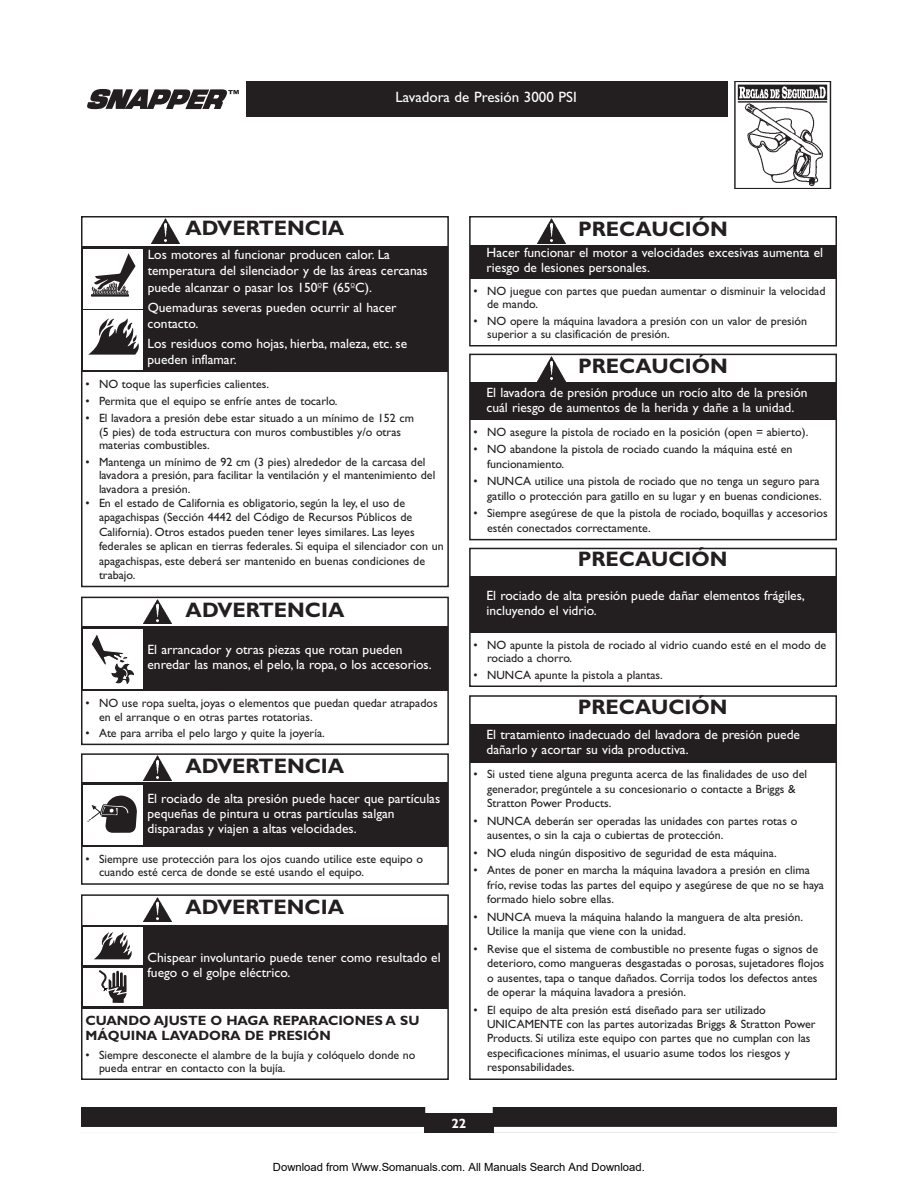
<style>
.page{position:relative;width:918px;height:1188px;background:#fff}
.page>*{position:absolute;margin:0;border:0;box-sizing:border-box;transform-origin:0 0}
.t1{font:700 21px "Gill Sans";color:#231f20}
.t2{font:15px "Gill Sans";color:#fff}
.t3{font:13.5px/15px "Gill Sans";color:#fff}
.t4{font:700 13.5px/15px "Gill Sans";color:#231f20}
.t5{font:700 13.5px "Gill Sans";color:#fff}
.t6{font:12px/14.4px "Gill Sans";color:#231f20}
.t7{font:11.25px "Arial";color:#000}
.s1{font-family:"Eurostile Extended Roman DTC"}
</style>
<div class="page">
<svg style="left:87px;top:89px;width:152px;height:20px"></svg>
<div style="left:246px;top:81px;width:482px;height:36px;background:#231f20"></div>
<div style="left:81px;top:1107px;width:756px;height:26px;background:#231f20"></div>
<div style="left:425px;top:1107px;width:68px;height:6px;background:#fff"></div>
<div style="left:494px;top:1127px;width:343px;height:6px;background:#fff"></div>
<div style="left:81px;top:1127px;width:343px;height:6px;background:#fff"></div>
<img style="left:734px;top:81px;width:98px;height:108px">
<div style="left:469px;top:216px;width:368px;height:130px;border:2px solid #231f20"></div>
<div style="left:470px;top:245px;width:366px;height:34px;background:#231f20"></div>
<img style="left:538px;top:219px;width:28px;height:24px">
<div style="left:469px;top:548px;width:368px;height:139px;border:2px solid #231f20"></div>
<div style="left:470px;top:577px;width:366px;height:56px;background:#231f20"></div>
<div style="left:81px;top:597px;width:368px;height:148px;border:2px solid #231f20"></div>
<div style="left:82px;top:627px;width:366px;height:64px;background:#231f20"></div>
<img style="left:143px;top:599px;width:28px;height:25px">
<div style="left:84px;top:629px;width:59px;height:59px;background:#fff"></div>
<svg style="left:91px;top:635px;width:43px;height:49px"></svg>
<div style="left:81px;top:753px;width:368px;height:132px;border:2px solid #231f20"></div>
<div style="left:82px;top:782px;width:366px;height:65px;background:#231f20"></div>
<img style="left:143px;top:756px;width:28px;height:24px">
<div style="left:84px;top:785px;width:59px;height:59px;background:#fff"></div>
<svg style="left:87px;top:796px;width:50px;height:37px"></svg>
<div style="left:81px;top:894px;width:368px;height:186px;border:2px solid #231f20"></div>
<div style="left:82px;top:925px;width:366px;height:83px;background:#231f20"></div>
<div style="left:84px;top:927px;width:59px;height:38px;background:#fff"></div>
<svg style="left:94px;top:932px;width:38px;height:27px"></svg>
<div style="left:84px;top:968px;width:59px;height:38px;background:#fff"></div>
<svg style="left:99px;top:970px;width:28px;height:33px"></svg>
<img style="left:143px;top:897px;width:28px;height:25px">
<div style="left:469px;top:354px;width:368px;height:186px;border:2px solid #231f20"></div>
<div style="left:470px;top:383px;width:366px;height:37px;background:#231f20"></div>
<img style="left:538px;top:357px;width:28px;height:24px">
<div style="left:469px;top:695px;width:368px;height:385px;border:2px solid #231f20"></div>
<div style="left:470px;top:724px;width:366px;height:38px;background:#231f20"></div>
<div style="left:81px;top:216px;width:368px;height:371px;border:2px solid #231f20"></div>
<div style="left:82px;top:247px;width:366px;height:125px;background:#231f20"></div>
<img style="left:152px;top:219px;width:28px;height:24px">
<div style="left:84px;top:249px;width:59px;height:59px;background:#fff"></div>
<svg style="left:92px;top:253px;width:44px;height:41px"></svg>
<div style="left:91px;top:295px;width:38px;height:1px;border:1px solid #231f20"></div>
<div style="left:84px;top:311px;width:59px;height:59px;background:#fff"></div>
<svg style="left:88px;top:318px;width:51px;height:37px"></svg>
<h1 class="t1" style="left:186px;top:221px;width:160px">ADVERTENCIA</h1>
<p class="t2" style="left:396px;top:92px;width:183px">Lavadora de Presión 3000 PSI</p>
<h1 class="t1" style="left:578px;top:222px;width:152px">PRECAUCIÓN</h1>
<p class="t3" style="left:148px;top:248px;width:282px;line-height:16.5px">Los motores al funcionar producen calor. La temperatura del silenciador y de las áreas cercanas puede alcanzar o pasar los 150<span class="s1">º</span>F (65<span class="s1">º</span>C).</p>
<p class="t3" style="left:148px;top:300px;width:251px;line-height:16.5px">Quemaduras severas pueden ocurrir al hacer contacto.</p>
<p class="t3" style="left:148px;top:337px;width:261px;line-height:16.5px">Los residuos como hojas, hierba, maleza, etc. se pueden inflamar.</p>
<p class="t6" style="left:86px;top:378px;width:185px">• NO toque las superficies calientes.</p>
<p class="t6" style="left:86px;top:395px;width:254px">• Permita que el equipo se enfríe antes de tocarlo.</p>
<p class="t6" style="left:99px;top:413px;width:317px;line-height:13.5px;text-indent:-14px">• El lavadora a presión debe estar situado a un mínimo de 152 cm (5 pies) de toda estructura con muros combustibles y/o otras materias combustibles.</p>
<p class="t6" style="left:99px;top:456px;width:338px;line-height:13.5px;text-indent:-14px">• Mantenga un mínimo de 92 cm (3 pies) alrededor de la carcasa del lavadora a presión, para facilitar la ventilación y el mantenimiento del lavadora a presión.</p>
<p class="t6" style="left:99px;top:497px;width:346px;text-indent:-14px">• En el estado de California es obligatorio, según la ley, el uso de apagachispas (Sección 4442 del Código de Recursos Públicos de California). Otros estados pueden tener leyes similares. Las leyes federales se aplican en tierras federales. Si equipa el silenciador con un apagachispas, este deberá ser mantenido en buenas condiciones de trabajo.</p>
<h1 class="t1" style="left:186px;top:602px;width:160px">ADVERTENCIA</h1>
<p class="t3" style="left:148px;top:644px;width:286px">El arrancador y otras piezas que rotan pueden enredar las manos, el pelo, la ropa, o los accesorios.</p>
<p class="t6" style="left:99px;top:698px;width:340px;line-height:13.5px;text-indent:-14px">• NO use ropa suelta, joyas o elementos que puedan quedar atrapados en el arranque o en otras partes rotatorias.</p>
<p class="t6" style="left:86px;top:727px;width:241px">• Ate para arriba el pelo largo y quite la joyería.</p>
<h1 class="t1" style="left:185px;top:759px;width:160px">ADVERTENCIA</h1>
<p class="t3" style="left:148px;top:792px;width:294px">El rociado de alta presión puede hacer que partículas pequeñas de pintura u otras partículas salgan disparadas y viajen a altas velocidades.</p>
<p class="t6" style="left:99px;top:853px;width:326px;line-height:13.5px;text-indent:-14px">• Siempre use protección para los ojos cuando utilice este equipo o cuando esté cerca de donde se esté usando el equipo.</p>
<h1 class="t1" style="left:185px;top:900px;width:160px">ADVERTENCIA</h1>
<p class="t3" style="left:148px;top:952px;width:295px">Chispear involuntario puede tener como resultado el fuego o el golpe eléctrico.</p>
<p class="t4" style="left:86px;top:1015px;width:336px">CUANDO AJUSTE O HAGA REPARACIONES A SU<br>MÁQUINA LAVADORA DE PRESIÓN</p>
<p class="t6" style="left:99px;top:1049px;width:318px;line-height:13.5px;text-indent:-14px">• Siempre desconecte el alambre de la bujía y colóquelo donde no pueda entrar en contacto con la bujía.</p>
<p class="t3" style="left:487px;top:247px;width:338px">Hacer funcionar el motor a velocidades excesivas aumenta el riesgo de lesiones personales.</p>
<p class="t6" style="left:487px;top:285px;width:340px;line-height:13.5px;text-indent:-14px">• NO juegue con partes que puedan aumentar o disminuir la velocidad de mando.</p>
<p class="t6" style="left:487px;top:315px;width:321px;line-height:13.5px;text-indent:-14px">• NO opere la máquina lavadora a presión con un valor de presión superior a su clasificación de presión.</p>
<h1 class="t1" style="left:578px;top:359px;width:152px">PRECAUCIÓN</h1>
<p class="t3" style="left:487px;top:386px;width:323px">El lavadora de presión produce un rocío alto de la presión cuál riesgo de aumentos de la herida y dañe a la unidad.</p>
<p class="t6" style="left:474px;top:426px;width:336px">• NO asegure la pistola de rociado en la posición (open = abierto).</p>
<p class="t6" style="left:487px;top:443px;width:307px;text-indent:-14px">• NO abandone la pistola de rociado cuando la máquina esté en funcionamiento.</p>
<p class="t6" style="left:474px;top:475px;width:350px;text-align:right">• NUNCA utilice una pistola de rociado que no tenga un seguro para gatillo o protección para gatillo en su lugar y en buenas condiciones.</p>
<p class="t6" style="left:487px;top:507px;width:342px;text-indent:-14px">• Siempre asegúrese de que la pistola de rociado, boquillas y accesorios estén conectados correctamente.</p>
<h1 class="t1" style="left:578px;top:552px;width:152px">PRECAUCIÓN</h1>
<p class="t3" style="left:487px;top:590px;width:320px">El rociado de alta presión puede dañar elementos frágiles, incluyendo el vidrio.</p>
<p class="t6" style="left:487px;top:639px;width:341px;line-height:13.5px;text-indent:-14px">• NO apunte la pistola de rociado al vidrio cuando esté en el modo de rociado a chorro.</p>
<p class="t6" style="left:474px;top:669px;width:191px">• NUNCA apunte la pistola a plantas.</p>
<h1 class="t1" style="left:578px;top:700px;width:152px">PRECAUCIÓN</h1>
<p class="t3" style="left:487px;top:728px;width:315px">El tratamiento inadecuado del lavadora de presión puede dañarlo y acortar su vida productiva.</p>
<p class="t6" style="left:487px;top:768px;width:321px;text-indent:-14px">• Si usted tiene alguna pregunta acerca de las finalidades de uso del generador, pregúntele a su concesionario o contacte a Briggs &amp;<br>Stratton Power Products.</p>
<p class="t6" style="left:487px;top:815px;width:312px;text-indent:-14px">• NUNCA deberán ser operadas las unidades con partes rotas o ausentes, o sin la caja o cubiertas de protección.</p>
<p class="t6" style="left:474px;top:847px;width:305px">• NO eluda ningún dispositivo de seguridad de esta máquina.</p>
<p class="t6" style="left:487px;top:864px;width:338px;text-indent:-14px">• Antes de poner en marcha la máquina lavadora a presión en clima frío, revise todas las partes del equipo y asegúrese de que no se haya formado hielo sobre ellas.</p>
<p class="t6" style="left:487px;top:911px;width:317px;text-indent:-14px">• NUNCA mueva la máquina halando la manguera de alta presión.<br>Utilice la manija que viene con la unidad.</p>
<p class="t6" style="left:487px;top:943px;width:339px;text-indent:-14px">• Revise que el sistema de combustible no presente fugas o signos de deterioro, como mangueras desgastadas o porosas, sujetadores flojos o ausentes, tapa o tanque dañados. Corrija todos los defectos antes de operar la máquina lavadora a presión.</p>
<p class="t6" style="left:487px;top:1004px;width:330px;text-indent:-14px">• El equipo de alta presión está diseñado para ser utilizado UNICAMENTE con las partes autorizadas Briggs &amp; Stratton Power Products. Si utiliza este equipo con partes que no cumplan con las especificaciones mínimas, el usuario asume todos los riesgos y responsabilidades.</p>
<p class="t5" style="left:452px;top:1119px;width:16px">22</p>
<p class="t7" style="left:273px;top:1160px;width:373px">Download from Www.Somanuals.com. All Manuals Search And Download.</p>
</div>
